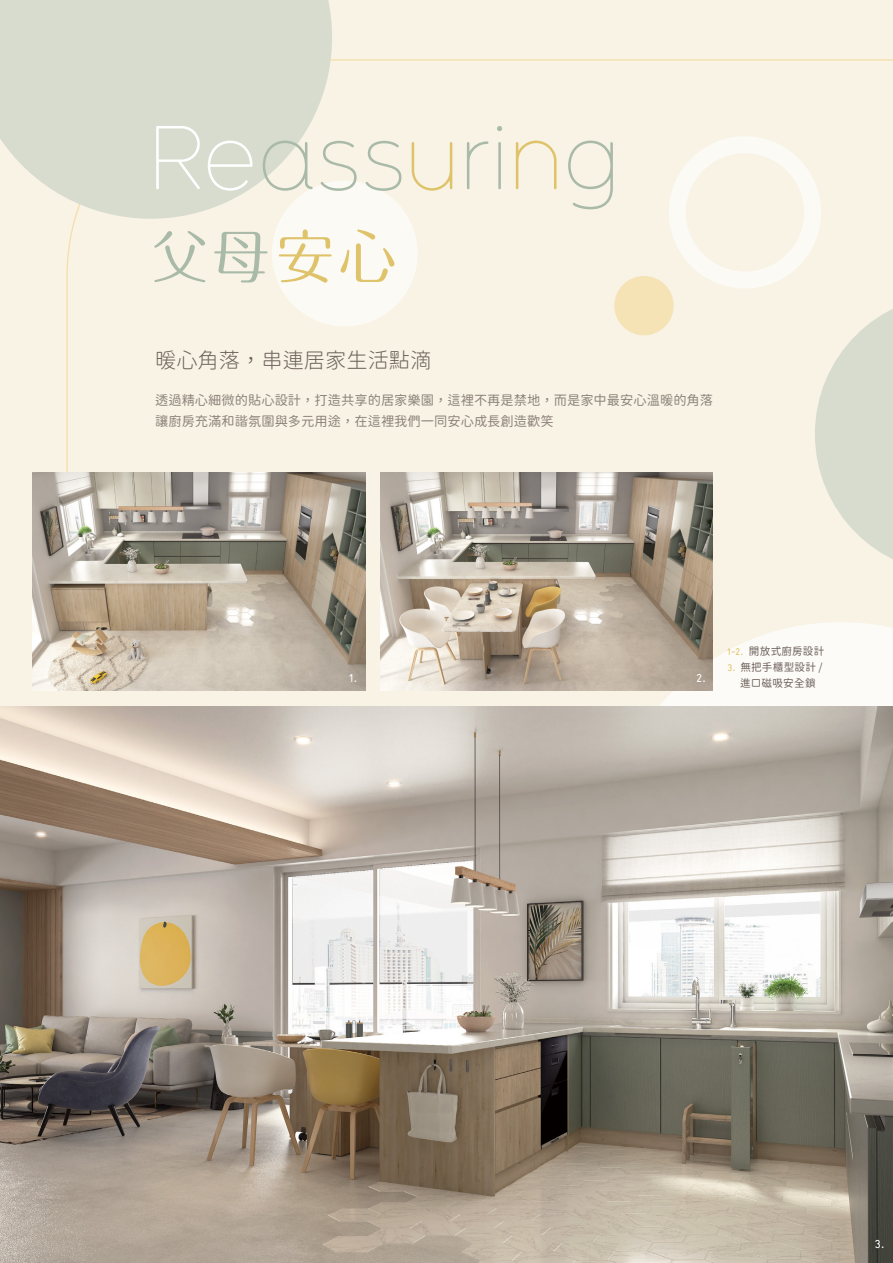
<style>
.page{position:relative;width:893px;height:1263px;background:#f8f3e5}
.page>*{position:absolute;margin:0;border:0;box-sizing:border-box;transform-origin:0 0}
.t1{font:300 100.95px "TYP1451 A";letter-spacing:-.02em;color:#aabaa8}
.t2{font:58.5px "Maru Fo Pro";color:#aabaa8}
.t3{font:21.3px "Gen Sen Rounded TW L";color:#6d605a}
.t4{font:13.35px/21.3px "Gen Sen Rounded TW R";color:#8e827b}
.t5{font:500 12.75px "TYP1451 A";color:#fff}
.t6{font:10.65px/15.9px "Gen Sen Rounded TW R";letter-spacing:.02em;color:#6d605a;text-align:center}
.s1{color:#fff}
.s2{color:#dfc36a}
.s3{font-family:"TYP1451 A";font-weight:500;color:#dfc36a}
</style>
<div class="page">
<svg style="left:603px;top:656px;width:290px;height:50px;background:#faf9f4"></svg>
<svg style="left:66px;top:59px;width:827px;height:597px"></svg>
<svg style="left:815px;top:294px;width:78px;height:280px"></svg>
<img style="left:0;top:706px;width:893px;height:557px">
<div style="left:669px;top:136px;width:152px;height:152px;border:17px solid #fff;border-radius:50%"></div>
<div style="left:272px;top:181px;width:146px;height:145px;background:#fcfaf4;border-radius:50%"></div>
<div style="left:614px;top:276px;width:60px;height:59px;background:#f5e2b5;border-radius:50%"></div>
<svg style="left:0;top:0;width:332px;height:219px;background:#dbdfd2"></svg>
<img style="left:380px;top:473px;width:333px;height:217px">
<img style="left:33px;top:473px;width:332px;height:217px">
<h1 class="t1" style="left:147px;top:105px;width:476px"><span class="s1">Re</span>ass<span class="s2">u</span>ri<span class="s2">n</span>g</h1>
<h2 class="t2" style="left:151px;top:210px;width:247px">父母<span class="s2">安心</span></h2>
<h3 class="t3" style="left:155px;top:348px;width:278px">暖心角落，串連居家生活點滴</h3>
<p class="t4" style="left:155px;top:390px;width:560px">透過精心細微的貼心設計，打造共享的居家樂園，這裡不再是禁地，而是家中最安心溫暖的角落讓廚房充滿和諧氛圍與多元用途，在這裡我們一同安心成長創造歡笑</p>
<p class="t5" style="left:350px;top:671px;width:9px">1.</p>
<p class="t5" style="left:696px;top:671px;width:11px">2.</p>
<p class="t6" style="left:727px;top:643px;width:99px"><span class="s3">1-2.</span> 開放式廚房設計</p>
<p class="t6" style="left:727px;top:659px;width:97px"><span class="s3">3.</span> 無把手櫃型設計 /進口磁吸安全鎖</p>
<p class="t5" style="left:875px;top:1237px;width:11px">3.</p>
</div>
